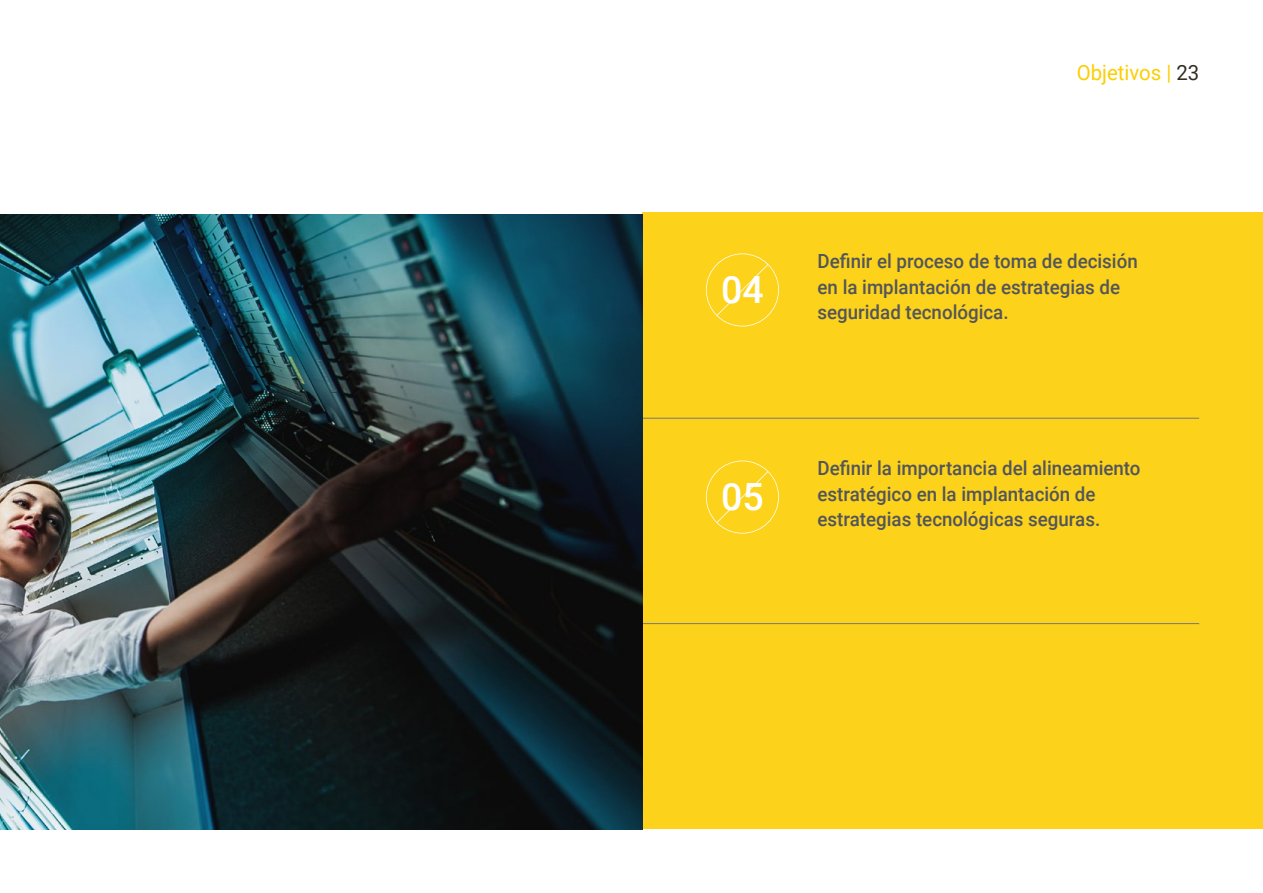
<style>
.page{position:relative;width:1263px;height:893px;background:#fff}
.page>*{position:absolute;margin:0;border:0;box-sizing:border-box;transform-origin:0 0}
.t1{font:500 37.5px "Roboto";color:#fff}
.t2{font:21px "Roboto";color:#fcce00}
.t3{font:500 19.5px/25.5px "Roboto";color:#52555b;scale:.96 1}
.s1{color:#312e20}
</style>
<div class="page">
<div style="left:642px;top:213px;width:621px;height:616px;background:#fcd21a"></div>
<svg style="left:706px;top:253px;width:73px;height:73px"></svg>
<svg style="left:706px;top:461px;width:73px;height:73px"></svg>
<hr style="left:0;top:418px;width:1199px;height:1px;background:#74777b">
<hr style="left:0;top:623px;width:1199px;height:1px;background:#74777b">
<img style="left:0;top:215px;width:642px;height:614px">
<p class="t2" style="left:1077px;top:57px;width:124px">Objetivos | <span class="s1">23</span></p>
<h1 class="t1" style="left:721px;top:263px;width:44px">04</h1>
<h1 class="t1" style="left:721px;top:470px;width:44px">05</h1>
<p class="t3" style="left:817px;top:248px;width:335px">Definir el proceso de toma de decisión en la implantación de estrategias de seguridad tecnológica.</p>
<p class="t3" style="left:817px;top:455px;width:338px">Definir la importancia del alineamiento estratégico en la implantación de estrategias tecnológicas seguras.</p>
</div>
